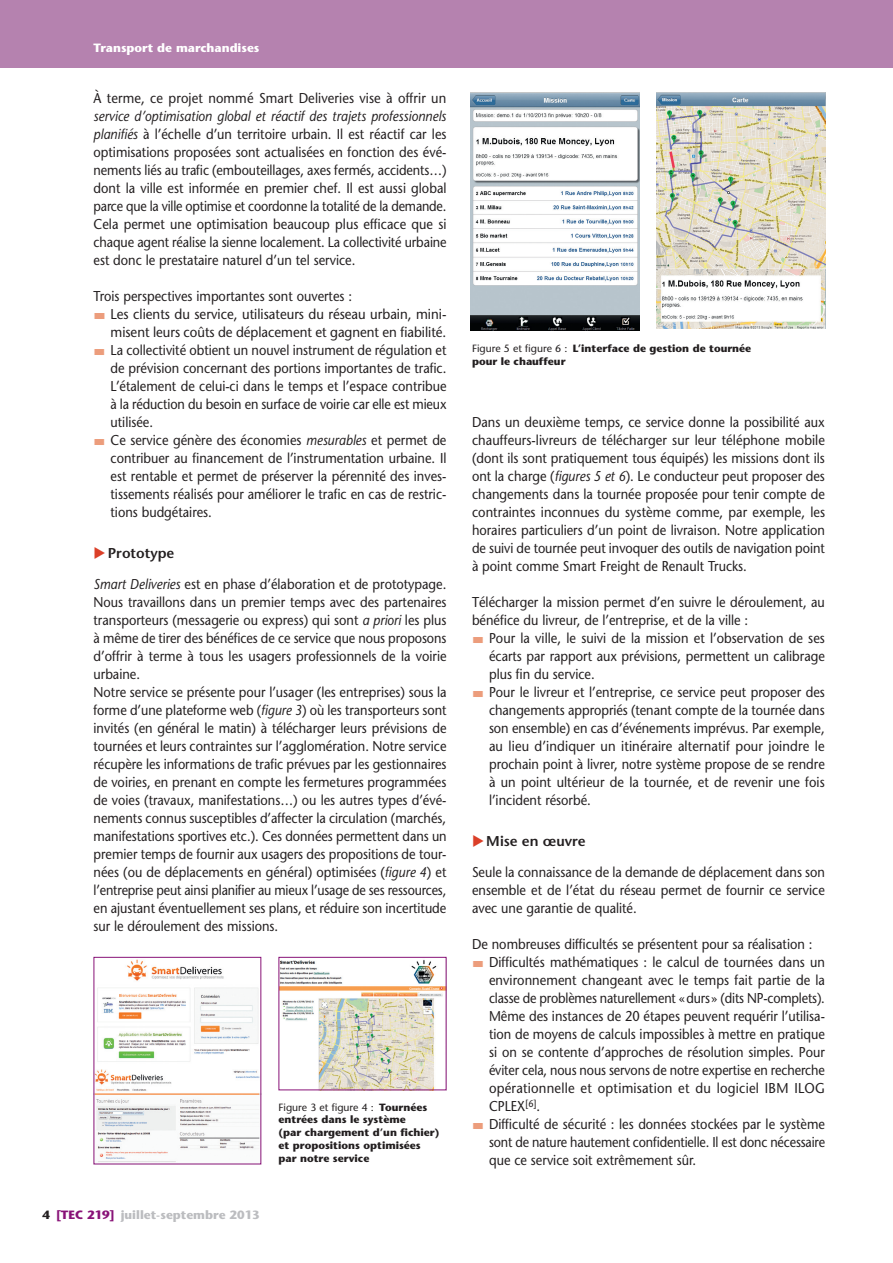
<style>
.page{position:relative;width:893px;height:1263px;background:#fff}
.page>*{position:absolute;margin:0;border:0;box-sizing:border-box;transform-origin:0 0}
.PN{font:14.25px/18px "Stone Sans";color:#231f20;text-align:justify;scale:.9 1}
.PN_1ligne{font:14.25px/18px "Stone Sans";color:#231f20;text-align:justify;scale:.91 1}
.PN_1ligne-2{font:14.25px/18px "Stone Sans";color:#231f20;scale:.9 1}
.PN-2{font:14.25px/18px "Stone Sans";color:#231f20;text-align:right;scale:.93 1}
.t1{font:600 14.25px "Stone Sans";color:#231f20}
.t2{font:700 12px "Stone Sans";color:#bcbdc0}
.Z-TCourant{font:700 12px "Stone Sans";color:#fff}
.FI-figure{font:700 10.5px/12.8px "Stone Sans";color:#231f20}
.s1{font-style:italic}
.s2{color:#ec9d7c}
.s3{color:#231f20}
.s4{color:#881277}
.s5{font-weight:400}
</style>
<div class="page">
<div style="left:0;top:0;width:893px;height:68px;background:#b582af"></div>
<img style="left:656px;top:92px;width:170px;height:237px">
<img style="left:470px;top:92px;width:170px;height:238px">
<img style="left:96px;top:959px;width:163px;height:203px">
<img style="left:281px;top:960px;width:163px;height:128px">
<p class="Z-TCourant" style="left:94px;top:40px;width:167px">Transport de marchandises</p>
<p class="PN_1ligne" style="left:94px;top:89px;width:390px">À terme, ce projet nommé Smart Deliveries vise à offrir un <span class="s1">service d’optimisation global et réactif des trajets professionnels planifiés</span> à l’échelle d’un territoire urbain. Il est réactif car les optimisations proposées sont actualisées en fonction des évé&shy;nements liés au trafic (embouteillages, axes fermés, accidents…) dont la ville est informée en premier chef. Il est aussi global parce que la ville optimise et coordonne la totalité de la demande.<br>Cela permet une optimisation beaucoup plus efficace que si chaque agent réalise la sienne localement. La collectivité urbaine est donc le prestataire naturel d’un tel service.</p>
<p class="PN_1ligne-2" style="left:94px;top:287px;width:289px">Trois perspectives importantes sont ouvertes :</p>
<p class="PN-2" style="left:94px;top:305px;width:381px"><span class="s2">▬</span> Les clients du service, utilisateurs du réseau urbain, mini&shy;misent leurs coûts de déplacement et gagnent en fiabilité.</p>
<p class="PN" style="left:111px;top:341px;width:375px;text-indent:-17px"><span class="s2">▬</span> La collectivité obtient un nouvel instrument de régulation et de prévision concernant des portions importantes de trafic.<br>L’étalement de celui-ci dans le temps et l’espace contribue à la réduction du besoin en surface de voirie car elle est mieux utilisée.</p>
<p class="PN" style="left:111px;top:431px;width:375px;text-indent:-17px"><span class="s2">▬</span> Ce service génère des économies <span class="s1">mesurables</span> et permet de contribuer au financement de l’instrumentation urbaine. Il est rentable et permet de préserver la pérennité des inves&shy;tissements réalisés pour améliorer le trafic en cas de restric&shy;tions budgétaires.</p>
<p class="t1" style="left:108px;top:544px;width:68px">Prototype</p>
<p class="PN" style="left:94px;top:575px;width:394px"><span class="s1">Smart Deliveries</span> est en phase d’élaboration et de prototypage.<br>Nous travaillons dans un premier temps avec des partenaires transporteurs (messagerie ou express) qui sont <span class="s1">a priori</span> les plus à même de tirer des bénéfices de ce service que nous proposons d’offrir à terme à tous les usagers professionnels de la voirie urbaine.</p>
<p class="PN" style="left:94px;top:683px;width:394px">Notre service se présente pour l’usager (les entreprises) sous la forme d’une plateforme web (<span class="s1">figure 3</span>) où les transporteurs sont invités (en général le matin) à télécharger leurs prévisions de tournées et leurs contraintes sur l’agglomération. Notre service récupère les informations de trafic prévues par les gestionnaires de voiries, en prenant en compte les fermetures programmées de voies (travaux, manifestations…) ou les autres types d’évé&shy;nements connus susceptibles d’affecter la circulation (marchés, manifestations sportives etc.). Ces données permettent dans un premier temps de fournir aux usagers des propositions de tour&shy;nées (ou de déplacements en général) optimisées (<span class="s1">figure 4</span>) et l’entreprise peut ainsi planifier au mieux l’usage de ses ressources, en ajustant éventuellement ses plans, et réduire son incertitude sur le déroulement des missions.</p>
<p class="t2" style="left:43px;top:1207px;width:219px"><span class="s3">4</span> <span class="s4">[TEC 219]</span> juillet-septembre 2013</p>
<p class="FI-figure" style="left:279px;top:1100px;width:162px"><span class="s5">Figure 3 et figure 4 :</span> Tournées entrées dans le système<br>(par chargement d’un fichier) et propositions optimisées par notre service</p>
<p class="FI-figure" style="left:472px;top:342px;width:281px"><span class="s5">Figure 5 et figure 6 :</span> L’interface de gestion de tournée pour le chauffeur</p>
<p class="PN" style="left:472px;top:413px;width:394px">Dans un deuxième temps, ce service donne la possibilité aux chauffeurs-livreurs de télécharger sur leur téléphone mobile (dont ils sont pratiquement tous équipés) les missions dont ils ont la charge (<span class="s1">figures 5 et 6</span>). Le conducteur peut proposer des changements dans la tournée proposée pour tenir compte de contraintes inconnues du système comme, par exemple, les horaires particuliers d’un point de livraison. Notre application de suivi de tournée peut invoquer des outils de navigation point à point comme Smart Freight de Renault Trucks.</p>
<p class="PN_1ligne-2" style="left:472px;top:593px;width:394px">Télécharger la mission permet d’en suivre le déroulement, au bénéfice du livreur, de l’entreprise, et de la ville :</p>
<p class="PN" style="left:489px;top:629px;width:375px;text-indent:-17px"><span class="s2">▬</span> Pour la ville, le suivi de la mission et l’observation de ses écarts par rapport aux prévisions, permettent un calibrage plus fin du service.</p>
<p class="PN" style="left:489px;top:683px;width:375px;text-indent:-17px"><span class="s2">▬</span> Pour le livreur et l’entreprise, ce service peut proposer des changements appropriés (tenant compte de la tournée dans son ensemble) en cas d’événements imprévus. Par exemple, au lieu d’indiquer un itinéraire alternatif pour joindre le prochain point à livrer, notre système propose de se rendre à un point ultérieur de la tournée, et de revenir une fois l’incident résorbé.</p>
<p class="t1" style="left:486px;top:832px;width:101px">Mise en œuvre</p>
<p class="PN" style="left:472px;top:863px;width:394px">Seule la connaissance de la demande de déplacement dans son ensemble et de l’état du réseau permet de fournir ce service avec une garantie de qualité.</p>
<p class="PN_1ligne-2" style="left:472px;top:935px;width:380px">De nombreuses difficultés se présentent pour sa réalisation :</p>
<p class="PN" style="left:489px;top:953px;width:375px;text-indent:-17px"><span class="s2">▬</span> Difficultés mathématiques : le calcul de tournées dans un environnement changeant avec le temps fait partie de la classe de problèmes naturellement «durs» (dits NP-complets).<br>Même des instances de 20 étapes peuvent requérir l’utilisa&shy;tion de moyens de calculs impossibles à mettre en pratique si on se contente d’approches de résolution simples. Pour éviter cela, nous nous servons de notre expertise en recherche opérationnelle et optimisation et du logiciel IBM ILOG CPLEX<sup>[6]</sup>.</p>
<p class="PN" style="left:489px;top:1115px;width:375px;text-indent:-17px"><span class="s2">▬</span> Difficulté de sécurité : les données stockées par le système sont de nature hautement confidentielle. Il est donc nécessaire que ce service soit extrêmement sûr.</p>
</div>
